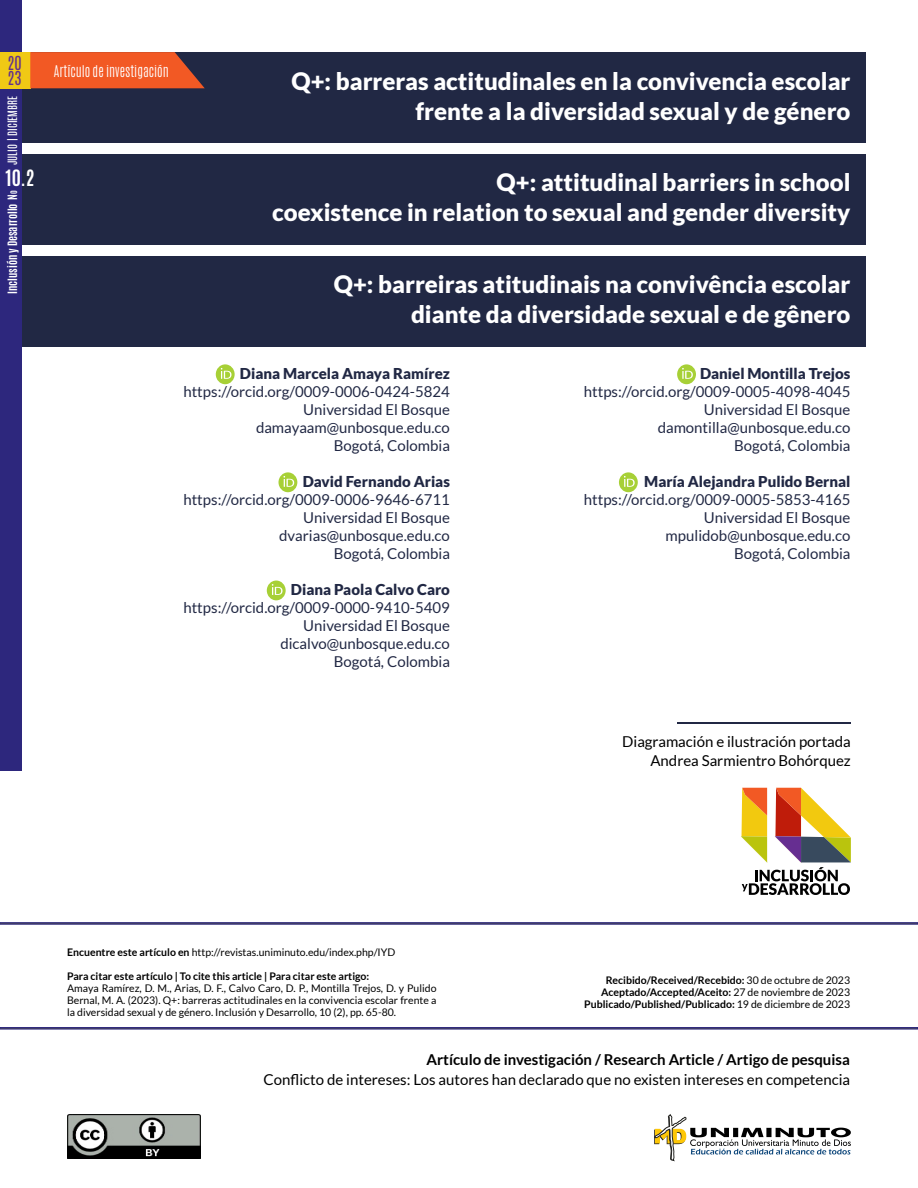
<style>
.page{position:relative;width:918px;height:1188px;background:#fff}
.page>*{position:absolute;margin:0;border:0;box-sizing:border-box;transform-origin:0 0}
.t1{font:900 24px/30px "Lato";color:#fff;text-align:right}
.t2{font:700 18.75px "Antonio";color:#fff}
.t3{font:16.2px/15.3px "Antonio";color:#63328a}
.t4{font:15px/18px "Lato";color:#212844;text-align:right}
.t5{font:15px/19.5px "Lato";color:#000;text-align:right}
.t6{font:900 15px "Lato";color:#212844}
.t7{font:700 15px "Lato";color:#000}
.t8{font:300 13.5px "Antonio";color:#fff}
.t9{font:700 10.8px "Antonio";color:#fff}
.t10{font:10.8px "Antonio";color:#fff}
.t11{font:10.5px/12px "Lato";color:#000;text-align:justify}
.t12{font:700 10.5px/12px "Lato";color:#000;text-align:right}
.s1{font-style:inherit}
.s2{font-size:7.5px}
.s3{font-weight:700}
.s4{font-weight:400}
</style>
<div class="page">
<div style="left:0;top:52px;width:866px;height:91px;background:#212844"></div>
<div style="left:0;top:154px;width:866px;height:91px;background:#212844"></div>
<div style="left:0;top:256px;width:866px;height:91px;background:#212844"></div>
<div style="left:0;top:922px;width:918px;height:3px;background:#535353;border:1px solid #2d277d"></div>
<div style="left:0;top:1027px;width:918px;height:2px;background:#535353;border:1px solid #2d277d"></div>
<img style="left:68px;top:1114px;width:132px;height:44px">
<svg style="left:654px;top:1114px;width:197px;height:47px"></svg>
<hr style="left:677px;top:723px;width:174px;height:1px;background:#212844">
<svg style="left:741px;top:788px;width:110px;height:107px"></svg>
<div style="left:0;top:0;width:22px;height:770px;background:#2d277d"></div>
<div style="left:0;top:52px;width:30px;height:36px;background:#f0c915"></div>
<div style="left:677px;top:364px;width:19px;height:20px;background:#a7d036;border-radius:50%"></div>
<svg style="left:682px;top:368px;width:11px;height:11px"></svg>
<div style="left:216px;top:364px;width:19px;height:20px;background:#a7d036;border-radius:50%"></div>
<svg style="left:221px;top:368px;width:10px;height:11px"></svg>
<div style="left:619px;top:472px;width:19px;height:20px;background:#a7d036;border-radius:50%"></div>
<svg style="left:624px;top:476px;width:11px;height:11px"></svg>
<svg style="left:279px;top:472px;width:18px;height:20px"></svg>
<svg style="left:284px;top:476px;width:10px;height:11px"></svg>
<div style="left:267px;top:581px;width:19px;height:19px;background:#a7d036;border-radius:50%"></div>
<svg style="left:272px;top:584px;width:11px;height:11px"></svg>
<svg style="left:30px;top:52px;width:175px;height:36px;background:#de5426"></svg>
<p class="t3" style="left:7px;top:55px;width:16px">20<br>23</p>
<p class="t10" style="left:5px;top:165px;width:71px;rotate:-90deg">JULIO | DICIEMBRE</p>
<p class="t2" style="left:5px;top:163px;width:31px">10.2</p>
<p class="t9" style="left:4px;top:294px;width:105px;rotate:-90deg">Inclusión y Desarrollo <span class="s1">N</span><span class="s2">o</span></p>
<p class="t8" style="left:54px;top:62px;width:117px">Artículo de investigación</p>
<h1 class="t1" style="left:291px;top:65px;width:561px">Q+: barreras actitudinales en la convivencia escolar frente a la diversidad sexual y de género</h1>
<h1 class="t1" style="left:272px;top:167px;width:580px">Q+: attitudinal barriers in school<br>coexistence in relation to sexual and gender diversity</h1>
<h1 class="t1" style="left:334px;top:269px;width:518px">Q+: barreiras atitudinais na convivência escolar diante da diversidade sexual e de gênero</h1>
<p class="t6" style="left:240px;top:365px;width:212px">Diana Marcela Amaya Ramírez</p>
<p class="t4" style="left:183px;top:383px;width:268px">https://orcid.org/0009-0006-0424-5824<br>Universidad El Bosque damayaam@unbosque.edu.co<br>Bogotá, Colombia</p>
<p class="t6" style="left:303px;top:473px;width:149px">David Fernando Arias</p>
<p class="t4" style="left:183px;top:491px;width:268px">https://orcid.org/0009-0006-9646-6711<br>Universidad El Bosque dvarias@unbosque.edu.co<br>Bogotá, Colombia</p>
<p class="t6" style="left:291px;top:581px;width:161px">Diana Paola Calvo Caro</p>
<p class="t4" style="left:183px;top:599px;width:268px">https://orcid.org/0009-0000-9410-5409<br>Universidad El Bosque dicalvo@unbosque.edu.co<br>Bogotá, Colombia</p>
<p class="t6" style="left:700px;top:365px;width:152px">Daniel Montilla Trejos</p>
<p class="t4" style="left:584px;top:383px;width:268px">https://orcid.org/0009-0005-4098-4045<br>Universidad El Bosque damontilla@unbosque.edu.co<br>Bogotá, Colombia</p>
<p class="t6" style="left:644px;top:473px;width:208px">María Alejandra Pulido Bernal</p>
<p class="t4" style="left:584px;top:491px;width:268px">https://orcid.org/0009-0005-5853-4165<br>Universidad El Bosque mpulidob@unbosque.edu.co<br>Bogotá, Colombia</p>
<p class="t5" style="left:622px;top:731px;width:230px">Diagramación e ilustración portada<br>Andrea Sarmientro Bohórquez</p>
<p class="t11" style="left:67px;top:946px;width:330px"><span class="s3">Encuentre este artículo en</span> http://revistas.uniminuto.edu/index.php/IYD</p>
<p class="t12" style="left:67px;top:970px;width:304px">Para citar este artículo | To cite this article | Para citar este artigo:</p>
<p class="t11" style="left:67px;top:982px;width:371px">Amaya Ramírez, D. M., Arias, D. F., Calvo Caro, D. P., Montilla Trejos, D. y Pulido Bernal, M. A. (2023). Q+: barreras actitudinales en la convivencia escolar frente a la diversidad sexual y de género. Inclusión y Desarrollo, 10 (2), pp. 65-80.</p>
<p class="t12" style="left:584px;top:974px;width:267px">Recibido/Received/Recebido: <span class="s4">30 de octubre de 2023<br></span>Aceptado/Accepted/Aceito: <span class="s4">27 de noviembre de 2023<br></span>Publicado/Published/Publicado: <span class="s4">19 de diciembre de 2023</span></p>
<p class="t7" style="left:426px;top:1051px;width:425px">Artículo de investigación / Research Article / Artigo de pesquisa</p>
<p class="t5" style="left:264px;top:1070px;width:588px">Conflicto de intereses: Los autores han declarado que no existen intereses en competencia</p>
</div>
